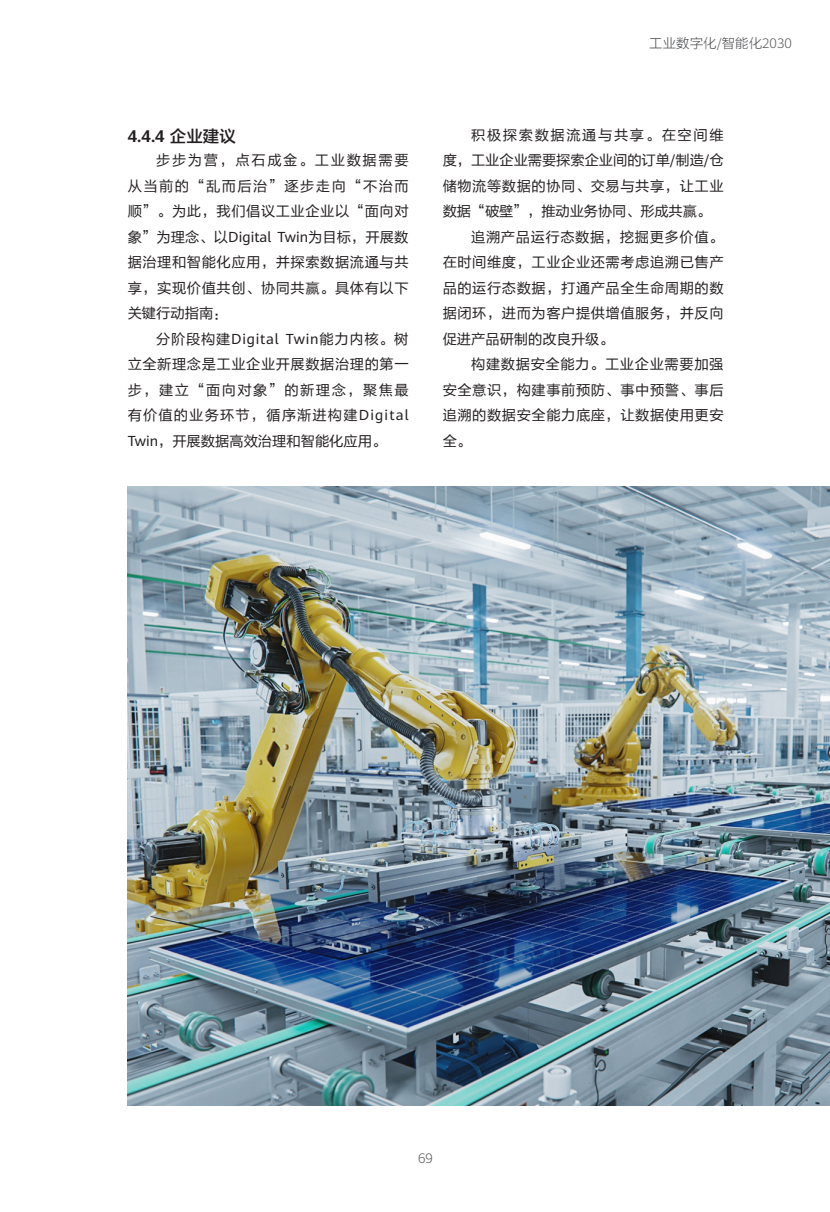
<style>
.page{position:relative;width:830px;height:1212px;background:#fff}
.page>*{position:absolute;margin:0;border:0;box-sizing:border-box;transform-origin:0 0}
.正文{font:700 16.5px "Huawei Sans";color:#231f20}
.正文-2{font:14.25px/25.5px "FZLTHK GBK1 0";letter-spacing:.04em;color:#231f20;text-align:justify}
.t1{font:13.5px "FZLTXHK";color:#57585a}
.t2{font:300 13.5px "Huawei Sans";color:#57585a}
.s1{font-family:"FZLTZHK GBK1 0";font-weight:400}
.s2{font-family:"Huawei Sans"}
.s3{font-family:"Huawei Sans";font-weight:300}
</style>
<div class="page">
<img style="left:128px;top:487px;width:701px;height:619px">
<p class="正文" style="left:128px;top:124px;width:110px">4.4.4 <span class="s1">企业建议</span></p>
<p class="正文-2" style="left:128px;top:148px;width:282px;text-indent:28px">步步为营，点石成金。工业数据需要从当前的“乱而后治”逐步走向“不治而顺”。为此，我们倡议工业企业以“面向对象”为理念、以<span class="s2">Digital Twin</span>为目标，开展数据治理和智能化应用，并探索数据流通与共享，实现价值共创、协同共赢。具体有以下关键行动指南：</p>
<p class="正文-2" style="left:128px;top:326px;width:282px;text-indent:28px">分阶段构建<span class="s2">Digital Twin</span>能力内核。树立全新理念是工业企业开展数据治理的第一步，建立“面向对象”的新理念，聚焦最有价值的业务环节，循序渐进构建<span class="s2">Digital Twin</span>，开展数据高效治理和智能化应用。</p>
<p class="t1" style="left:648px;top:36px;width:144px">工业数字化<span class="s3">/</span>智能化<span class="s3">2030</span></p>
<p class="正文-2" style="left:442px;top:122px;width:282px;text-indent:28px">积极探索数据流通与共享。在空间维度，工业企业需要探索企业间的订单<span class="s2">/</span>制造<span class="s2">/</span>仓储物流等数据的协同、交易与共享，让工业数据“破壁”，推动业务协同、形成共赢。</p>
<p class="正文-2" style="left:442px;top:224px;width:282px;text-indent:28px">追溯产品运行态数据，挖掘更多价值。在时间维度，工业企业还需考虑追溯已售产品的运行态数据，打通产品全生命周期的数据闭环，进而为客户提供增值服务，并反向促进产品研制的改良升级。</p>
<p class="正文-2" style="left:442px;top:352px;width:282px;text-indent:28px">构建数据安全能力。工业企业需要加强安全意识，构建事前预防、事中预警、事后追溯的数据安全能力底座，让数据使用更安全。</p>
<p class="t2" style="left:418px;top:1149px;width:16px">69</p>
</div>
